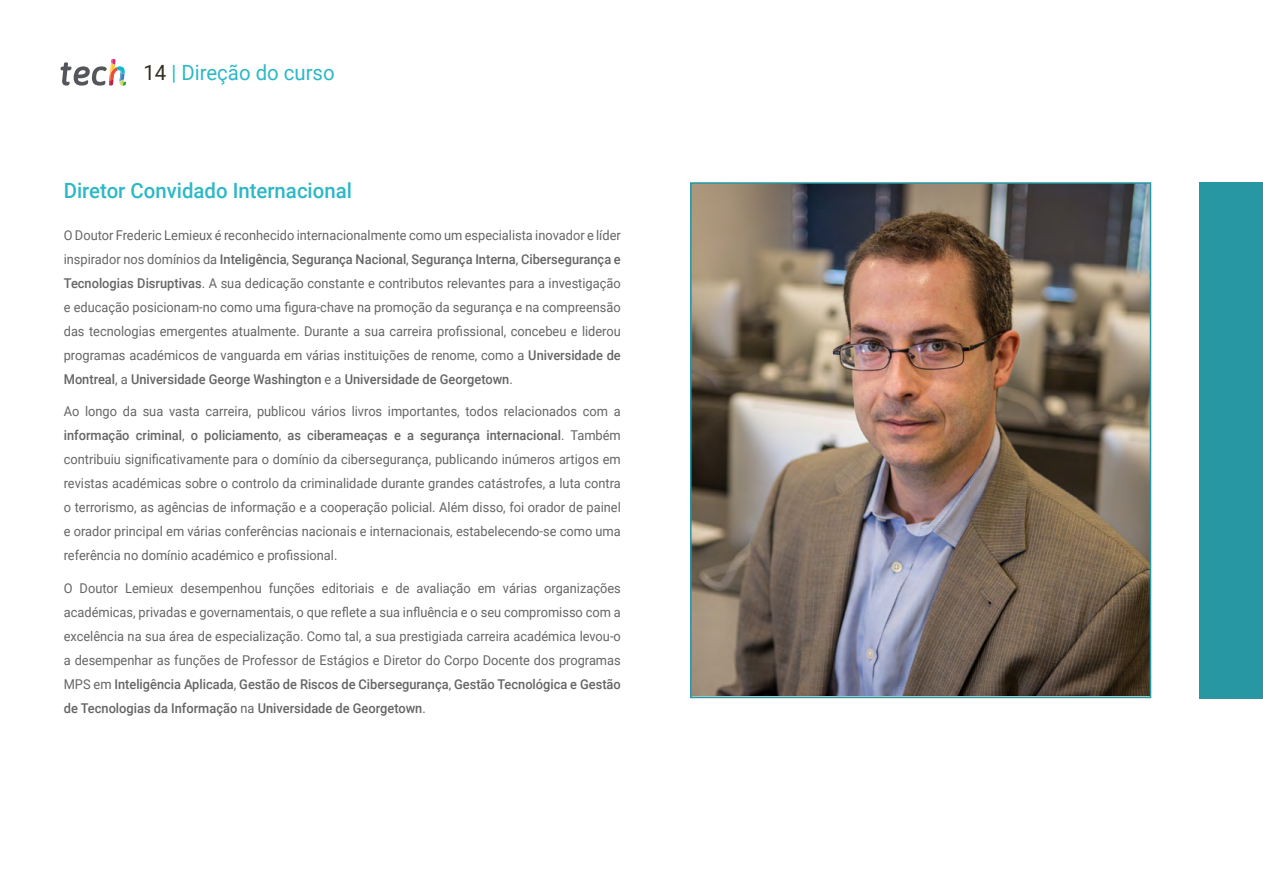
<style>
.page{position:relative;width:1263px;height:893px;background:#fff}
.page>*{position:absolute;margin:0;border:0;box-sizing:border-box;transform-origin:0 0}
.t1{font:500 21px "Roboto";color:#2db8c5}
.t2{font:21px "Roboto";color:#2db8c5}
.t3{font:13.5px/24px "Roboto";color:#656565;text-align:justify;scale:.95 1}
.s1{color:#312e20}
.s2{font-weight:500}
</style>
<div class="page">
<img style="left:693px;top:185px;width:455px;height:510px">
<div style="left:690px;top:182px;width:461px;height:516px;border:2px solid #2797a1"></div>
<svg style="left:61px;top:59px;width:65px;height:27px"></svg>
<div style="left:1199px;top:182px;width:64px;height:516px;background:#2798a3"></div>
<h1 class="t2" style="left:144px;top:57px;width:193px"><span class="s1">14</span> | Direção do curso</h1>
<h1 class="t1" style="left:64px;top:176px;width:290px">Diretor Convidado Internacional</h1>
<p class="t3" style="left:64px;top:222px;width:588px">O Doutor Frederic Lemieux é reconhecido internacionalmente como um especialista inovador e líder inspirador nos domínios da <span class="s2">Inteligência</span>, <span class="s2">Segurança Nacional</span>, <span class="s2">Segurança Interna</span>, <span class="s2">Cibersegurança e Tecnologias Disruptivas</span>. A sua dedicação constante e contributos relevantes para a investigação e educação posicionam-no como uma figura-chave na promoção da segurança e na compreensão das tecnologias emergentes atualmente. Durante a sua carreira profissional, concebeu e liderou programas académicos de vanguarda em várias instituições de renome, como a <span class="s2">Universidade de Montreal</span>, a <span class="s2">Universidade George Washington</span> e a <span class="s2">Universidade de Georgetown</span>.</p>
<p class="t3" style="left:64px;top:399px;width:588px">Ao longo da sua vasta carreira, publicou vários livros importantes, todos relacionados com a <span class="s2">informação criminal</span>, <span class="s2">o policiamento</span>, <span class="s2">as ciberameaças e a segurança internacional</span>. Também contribuiu significativamente para o domínio da cibersegurança, publicando inúmeros artigos em revistas académicas sobre o controlo da criminalidade durante grandes catástrofes, a luta contra o terrorismo, as agências de informação e a cooperação policial. Além disso, foi orador de painel e orador principal em várias conferências nacionais e internacionais, estabelecendo-se como uma referência no domínio académico e profissional.</p>
<p class="t3" style="left:64px;top:575px;width:588px">O Doutor Lemieux desempenhou funções editoriais e de avaliação em várias organizações académicas, privadas e governamentais, o que reflete a sua influência e o seu compromisso com a excelência na sua área de especialização. Como tal, a sua prestigiada carreira académica levou-o a desempenhar as funções de Professor de Estágios e Diretor do Corpo Docente dos programas MPS em <span class="s2">Inteligência Aplicada</span>, <span class="s2">Gestão de Riscos de Cibersegurança</span>, <span class="s2">Gestão Tecnológica e Gestão de Tecnologias da Informação</span> na <span class="s2">Universidade de Georgetown</span>.</p>
</div>
